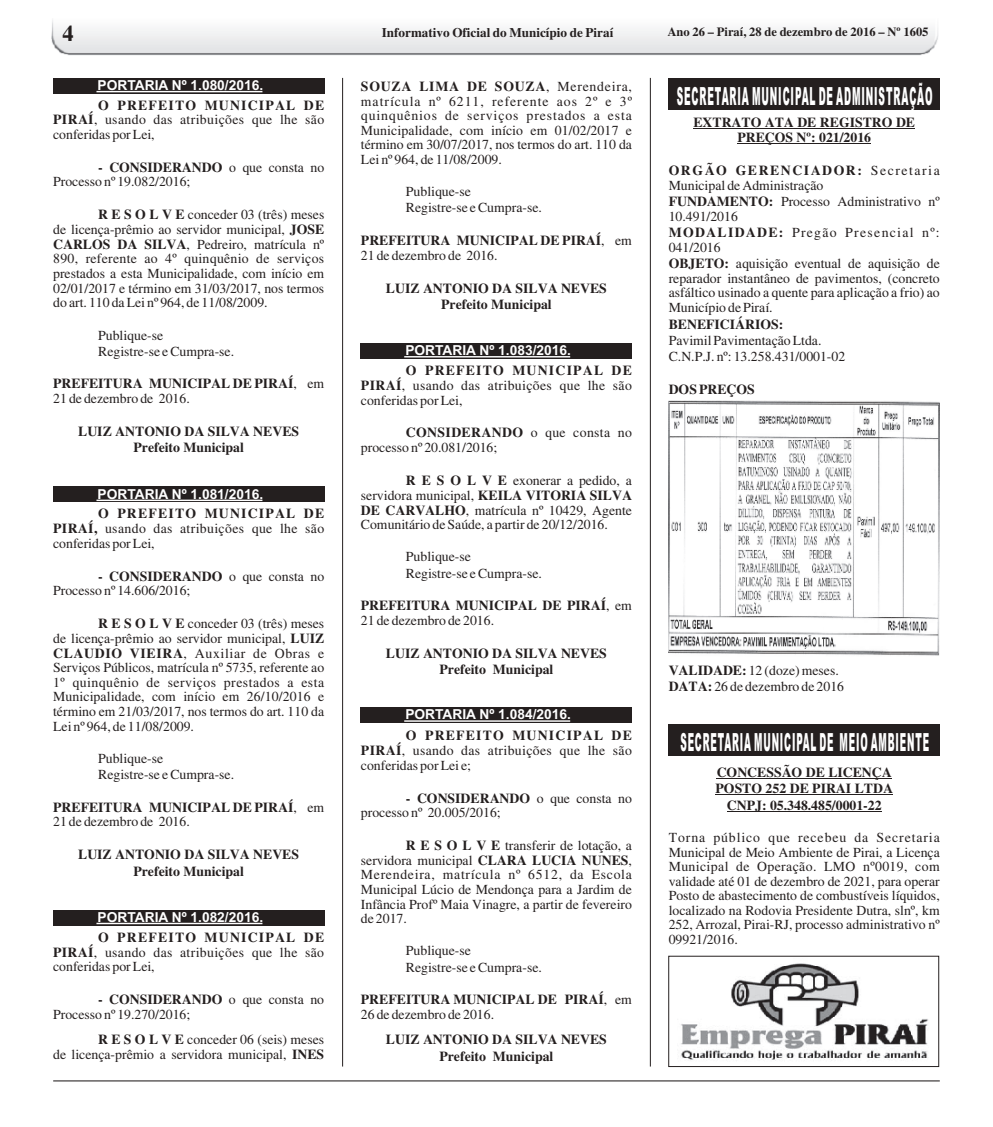
<style>
.page{position:relative;width:993px;height:1127px;background:#fff}
.page>*{position:absolute;margin:0;border:0;box-sizing:border-box;transform-origin:0 0}
.t1{font:900 25px "Arial";letter-spacing:.095em;color:#fff;scale:.36 1}
.t2{font:700 22.5px "Times New Roman";color:#241f1f}
.t3{font:13.75px/14.6px "Times New Roman";color:#241f1f}
.t4{font:700 13.75px/16.5px "Times New Roman";color:#241f1f;text-align:center}
.t5{font:700 13.75px "Arial";color:#fff}
.t6{font:13.75px/14.6px "Times New Roman";letter-spacing:.095em;color:#241f1f}
.t7{font:700 13.12px "Times New Roman";color:#241f1f}
.t8{font:700 12.5px "Times New Roman";color:#241f1f}
.s1{font-weight:700}
.s2{font-weight:400}
</style>
<div class="page">
<img style="left:52px;top:20px;width:886px;height:36px">
<hr style="left:53px;top:1080px;width:886px;height:1px;background:#241f1f">
<hr style="left:342px;top:78px;width:1px;height:988px;background:#241f1f">
<hr style="left:649px;top:78px;width:1px;height:988px;background:#241f1f">
<div style="left:53px;top:78px;width:271px;height:16px;background:#241f1f"></div>
<hr style="left:96px;top:91px;width:166px;height:1px;background:#fff">
<hr style="left:693px;top:129px;width:221px;height:1px;background:#241f1f">
<hr style="left:737px;top:143px;width:133px;height:1px;background:#241f1f">
<div style="left:53px;top:487px;width:271px;height:15px;background:#241f1f"></div>
<hr style="left:96px;top:500px;width:166px;height:1px;background:#fff">
<div style="left:53px;top:910px;width:271px;height:15px;background:#241f1f"></div>
<hr style="left:96px;top:923px;width:166px;height:1px;background:#fff">
<div style="left:361px;top:343px;width:270px;height:16px;background:#241f1f"></div>
<hr style="left:404px;top:356px;width:166px;height:1px;background:#fff">
<div style="left:361px;top:707px;width:270px;height:16px;background:#241f1f"></div>
<hr style="left:404px;top:720px;width:166px;height:2px;background:#fff">
<div style="left:668px;top:78px;width:271px;height:32px;background:#241f1f"></div>
<img style="left:668px;top:401px;width:271px;height:255px">
<hr style="left:716px;top:778px;width:175px;height:1px;background:#241f1f">
<hr style="left:715px;top:794px;width:177px;height:1px;background:#241f1f">
<hr style="left:726px;top:811px;width:155px;height:1px;background:#241f1f">
<img style="left:681px;top:963px;width:248px;height:98px">
<div style="left:668px;top:724px;width:271px;height:32px;background:#241f1f"></div>
<h2 class="t2" style="left:62px;top:26px;width:13px">4</h2>
<p class="t7" style="left:382px;top:28px;width:233px">Informativo Oficial do Município de Piraí</p>
<p class="t8" style="left:667px;top:28px;width:262px">Ano 26 – Piraí, 28 de dezembro de 2016 – Nº 1605</p>
<p class="t5" style="left:98px;top:80px;width:167px">PORTARIA Nº 1.080/2016.</p>
<p class="t3" style="left:53px;top:99px;width:272px;text-align:justify;text-indent:45px"><span class="s1">O PREFEITO MUNICIPAL DE PIRAÍ</span>, usando das atribuições que lhe são conferidas por Lei,</p>
<p class="t3" style="left:53px;top:161px;width:272px;text-indent:45px"><span class="s1">- CONSIDERANDO</span> o que consta no<br>Processo nº 19.082/2016;</p>
<p class="t3" style="left:53px;top:209px;width:272px;text-align:justify;text-indent:45px"><span class="s1">R E S O L V E</span> conceder 03 (três) meses de licença-prêmio ao servidor municipal, <span class="s1">JOSE CARLOS DA SILVA</span>, Pedreiro, matrícula nº 890, referente ao 4º quinquênio de serviços prestados a esta Municipalidade, com início em 02/01/2017 e término em 31/03/2017, nos termos do art. 110 da Lei nº 964, de 11/08/2009.</p>
<p class="t3" style="left:98px;top:328px;width:137px;line-height:16.1px">Publique-se<br>Registre-se e Cumpra-se.</p>
<p class="t4" style="left:53px;top:378px;width:272px;line-height:14.6px;text-align:left">PREFEITURA MUNICIPAL DE PIRAÍ<span class="s2">, em<br>21 de dezembro de 2016.</span></p>
<p class="t4" style="left:78px;top:424px;width:222px">LUIZ ANTONIO DA SILVA NEVES<br>Prefeito Municipal</p>
<p class="t3" style="left:361px;top:81px;width:272px;text-align:justify"><span class="s1">SOUZA LIMA DE SOUZA</span>, Merendeira, matrícula nº 6211, referente aos 2º e 3º quinquênios de serviços prestados a esta Municipalidade, com início em 01/02/2017 e término em 30/07/2017, nos termos do art. 110 da Lei nº 964, de 11/08/2009.</p>
<p class="t3" style="left:406px;top:185px;width:137px;line-height:16.1px">Publique-se<br>Registre-se e Cumpra-se.</p>
<p class="t4" style="left:361px;top:235px;width:272px;line-height:14.6px;text-align:left">PREFEITURA MUNICIPAL DE PIRAÍ<span class="s2">, em<br>21 de dezembro de 2016.</span></p>
<p class="t4" style="left:386px;top:281px;width:222px">LUIZ ANTONIO DA SILVA NEVES<br>Prefeito Municipal</p>
<h1 class="t1" style="left:676px;top:87px;width:712px">SECRETARIA MUNICIPAL DE ADMINISTRAÇÃO</h1>
<p class="t4" style="left:693px;top:117px;width:223px;line-height:14.9px">EXTRATO ATA DE REGISTRO DE<br>PREÇOS Nº: 021/2016</p>
<p class="t3" style="left:668px;top:164px;width:272px"><span class="s1">ORGÃO GERENCIADOR:</span> Secretaria<br>Municipal de Administração</p>
<p class="t3" style="left:668px;top:196px;width:272px"><span class="s1">FUNDAMENTO:</span> Processo Administrativo nº<br>10.491/2016</p>
<p class="t6" style="left:668px;top:227px;width:272px"><span class="s1">MODALIDADE:</span> Pregão Presencial nº:<br>041/2016</p>
<p class="t3" style="left:668px;top:258px;width:272px;text-align:justify"><span class="s1">OBJETO:</span> aquisição eventual de aquisição de reparador instantâneo de pavimentos, (concreto asfáltico usinado a quente para aplicação a frio) ao Município de Piraí.</p>
<p class="t4" style="left:668px;top:317px;width:116px">BENEFICIÁRIOS:</p>
<p class="t3" style="left:668px;top:333px;width:178px;line-height:16.1px">Pavimil Pavimentação Ltda.<br>C.N.P.J. nº: 13.258.431/0001-02</p>
<p class="t4" style="left:668px;top:382px;width:88px">DOS PREÇOS</p>
<p class="t5" style="left:405px;top:345px;width:167px">PORTARIA Nº 1.083/2016.</p>
<p class="t3" style="left:361px;top:365px;width:272px;text-align:justify;text-indent:45px"><span class="s1">O PREFEITO MUNICIPAL DE PIRAÍ</span>, usando das atribuições que lhe são conferidas por Lei,</p>
<p class="t3" style="left:361px;top:427px;width:272px;text-indent:45px"><span class="s1">CONSIDERANDO</span> o que consta no processo nº 20.081/2016;</p>
<p class="t3" style="left:361px;top:474px;width:272px;text-align:justify;text-indent:45px"><span class="s1">R E S O L V E</span> exonerar a pedido, a servidora municipal, <span class="s1">KEILA VITORIA SILVA DE CARVALHO</span>, matrícula nº 10429, Agente Comunitário de Saúde, a partir de 20/12/2016.</p>
<p class="t3" style="left:406px;top:550px;width:137px;line-height:16.1px">Publique-se<br>Registre-se e Cumpra-se.</p>
<p class="t4" style="left:361px;top:600px;width:272px;line-height:14.6px;text-align:left">PREFEITURA MUNICIPAL DE PIRAÍ<span class="s2">, em<br>21 de dezembro de 2016.</span></p>
<p class="t4" style="left:386px;top:646px;width:222px">LUIZ ANTONIO DA SILVA NEVES<br>Prefeito Municipal</p>
<p class="t5" style="left:98px;top:489px;width:167px">PORTARIA Nº 1.081/2016.</p>
<p class="t3" style="left:53px;top:508px;width:272px;text-align:justify;text-indent:45px"><span class="s1">O PREFEITO MUNICIPAL DE PIRAÍ,</span> usando das atribuições que lhe são conferidas por Lei,</p>
<p class="t3" style="left:53px;top:570px;width:272px;text-indent:45px"><span class="s1">- CONSIDERANDO</span> o que consta no<br>Processo nº 14.606/2016;</p>
<p class="t3" style="left:53px;top:617px;width:272px;text-align:justify;text-indent:45px"><span class="s1">R E S O L V E</span> conceder 03 (três) meses de licença-prêmio ao servidor municipal, <span class="s1">LUIZ CLAUDIO VIEIRA</span>, Auxiliar de Obras e Serviços Públicos, matrícula nº 5735, referente ao 1º quinquênio de serviços prestados a esta Municipalidade, com início em 26/10/2016 e término em 21/03/2017, nos termos do art. 110 da Lei nº 964, de 11/08/2009.</p>
<p class="t3" style="left:98px;top:752px;width:137px;line-height:16.1px">Publique-se<br>Registre-se e Cumpra-se.</p>
<p class="t4" style="left:53px;top:801px;width:272px;line-height:14.6px;text-align:left">PREFEITURA MUNICIPAL DE PIRAÍ<span class="s2">, em<br>21 de dezembro de 2016.</span></p>
<p class="t4" style="left:78px;top:848px;width:222px">LUIZ ANTONIO DA SILVA NEVES<br>Prefeito Municipal</p>
<p class="t3" style="left:668px;top:663px;width:177px;line-height:16.5px"><span class="s1">VALIDADE:</span> 12 (doze) meses.<br><span class="s1">DATA:</span> 26 de dezembro de 2016</p>
<p class="t5" style="left:405px;top:709px;width:167px">PORTARIA Nº 1.084/2016.</p>
<p class="t3" style="left:361px;top:730px;width:272px;text-align:justify;text-indent:45px"><span class="s1">O PREFEITO MUNICIPAL DE PIRAÍ</span>, usando das atribuições que lhe são conferidas por Lei e;</p>
<p class="t3" style="left:361px;top:792px;width:272px;text-indent:45px"><span class="s1">- CONSIDERANDO</span> o que consta no processo nº 20.005/2016;</p>
<p class="t3" style="left:361px;top:839px;width:272px;text-align:justify;text-indent:45px"><span class="s1">R E S O L V E</span> transferir de lotação, a servidora municipal <span class="s1">CLARA LUCIA NUNES</span>, Merendeira, matrícula nº 6512, da Escola Municipal Lúcio de Mendonça para a Jardim de Infância Profº Maia Vinagre, a partir de fevereiro de 2017.</p>
<p class="t3" style="left:406px;top:944px;width:137px;line-height:16.1px">Publique-se<br>Registre-se e Cumpra-se.</p>
<p class="t4" style="left:361px;top:994px;width:272px;line-height:14.6px;text-align:left">PREFEITURA MUNICIPAL DE PIRAÍ<span class="s2">, em<br>26 de dezembro de 2016.</span></p>
<p class="t4" style="left:386px;top:1033px;width:222px">LUIZ ANTONIO DA SILVA NEVES<br>Prefeito Municipal</p>
<h1 class="t1" style="left:680px;top:733px;width:692px">SECRETARIA MUNICIPAL DE MEIO AMBIENTE</h1>
<p class="t4" style="left:715px;top:765px;width:179px">CONCESSÃO DE LICENÇA<br>POSTO 252 DE PIRAI LTDA<br>CNPJ: 05.348.485/0001-22</p>
<p class="t3" style="left:668px;top:831px;width:272px;text-align:justify">Torna público que recebeu da Secretaria Municipal de Meio Ambiente de Pirai, a Licença Municipal de Operação. LMO nº0019, com validade até 01 de dezembro de 2021, para operar Posto de abastecimento de combustíveis líquidos, localizado na Rodovia Presidente Dutra, slnº, km 252, Arrozal, Pirai-RJ, processo administrativo nº 09921/2016.</p>
<p class="t5" style="left:98px;top:912px;width:167px">PORTARIA Nº 1.082/2016.</p>
<p class="t3" style="left:53px;top:931px;width:272px;text-align:justify;text-indent:45px"><span class="s1">O PREFEITO MUNICIPAL DE PIRAÍ</span>, usando das atribuições que lhe são conferidas por Lei,</p>
<p class="t3" style="left:53px;top:993px;width:272px;text-indent:45px"><span class="s1">- CONSIDERANDO</span> o que consta no<br>Processo nº 19.270/2016;</p>
<p class="t3" style="left:53px;top:1033px;width:272px;text-align:right"><span class="s1">R E S O L V E</span> conceder 06 (seis) meses<br>de licença-prêmio a servidora municipal, <span class="s1">INES</span></p>
</div>
